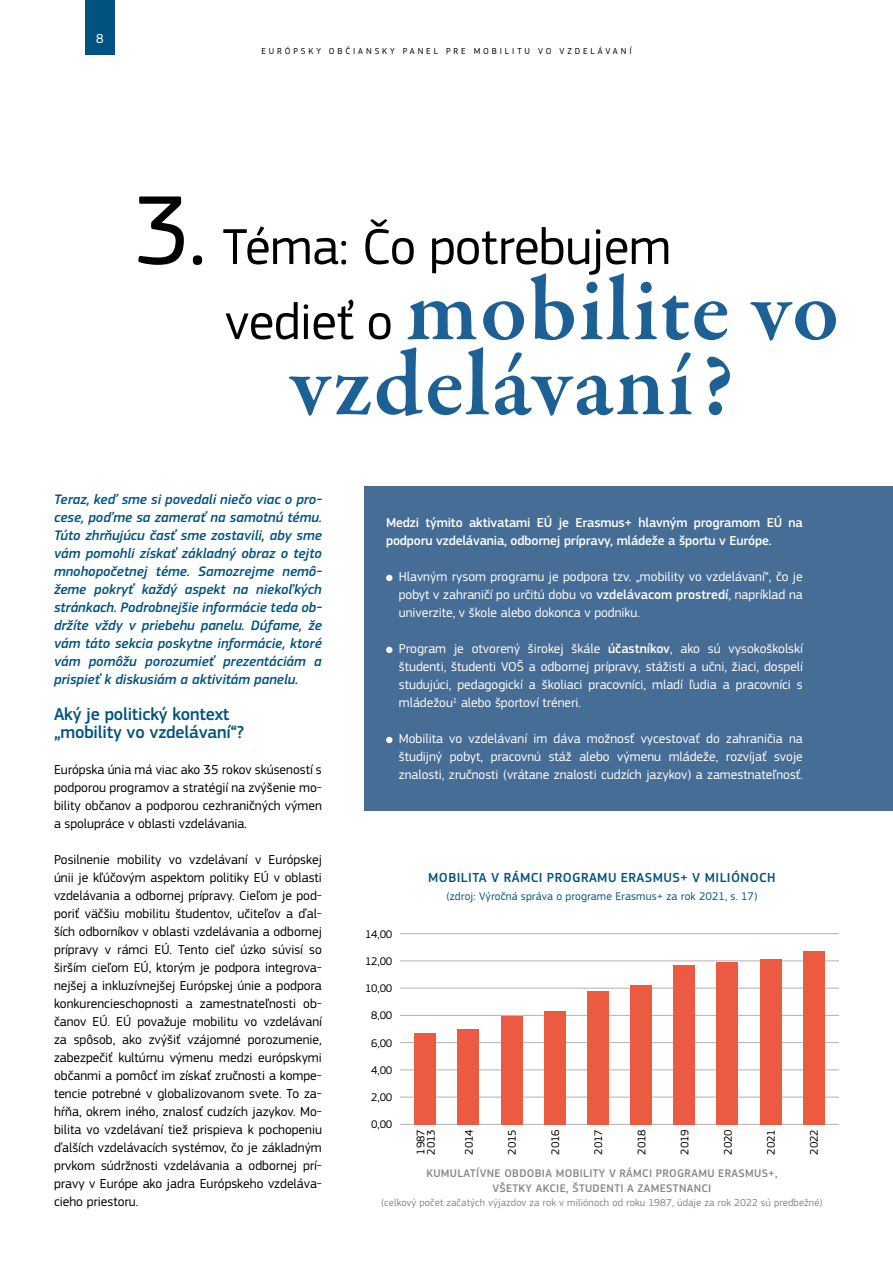
<style>
.page{position:relative;width:893px;height:1263px;background:#fff}
.page>*{position:absolute;margin:0;border:0;box-sizing:border-box;transform-origin:0 0}
.t1{font:600 94.5px "Garamond Premr Pro";letter-spacing:.02em;color:#1c6094}
.t2{font:600 93px "Garamond Premr Pro";letter-spacing:.02em;color:#1c6094}
.t3{font:52.5px "EC Square Sans Pro";letter-spacing:-.01em;color:#000}
.t4{font:500 18px/18px "EC Square Sans Pro";letter-spacing:-.01em;color:#005380}
.t5{font:italic 500 14.25px/18px "EC Square Sans Pro";color:#005380;text-align:justify}
.t6{font:500 13.65px "EC Square Sans Pro";letter-spacing:.03em;color:#005380}
.t7{font:13.5px/18px "EC Square Sans Pro";color:#000;text-align:justify}
.t8{font:13.5px/18px "EC Square Sans Pro";color:#fff;text-align:justify}
.t9{font:500 13.5px/18px "EC Square Sans Pro";letter-spacing:-.01em;color:#fff}
.t10{font:500 11.55px/14.4px "EC Square Sans Pro";letter-spacing:.03em;color:#878787;text-align:center}
.t11{font:11.55px/10.2px "EC Square Sans Pro";letter-spacing:-.01em;color:#000}
.t12{font:11.55px "EC Square Sans Pro";letter-spacing:.01em;color:#005380}
.t13{font:10.5px "EC Square Sans Pro";letter-spacing:.01em;color:#878787}
.t14{font:9px "EC Square Sans Pro";letter-spacing:.32em;color:#000}
.s1{font-size:102px}
.s2{font-family:"EC Square Sans Pro";font-weight:400;font-size:52.5px;color:#000}
.s3{font-weight:500}
</style>
<div class="page">
<div style="left:364px;top:486px;width:529px;height:324px;background:#466d96"></div>
<div style="left:85px;top:0;width:30px;height:54px;background:#005380"></div>
<svg style="left:386px;top:575px;width:6px;height:6px"></svg>
<svg style="left:386px;top:647px;width:6px;height:6px"></svg>
<svg style="left:386px;top:737px;width:6px;height:6px"></svg>
<hr style="left:400px;top:933px;width:439px;height:1px;background:#b3b2b2">
<hr style="left:400px;top:960px;width:439px;height:1px;background:#b3b2b2">
<hr style="left:400px;top:988px;width:439px;height:1px;background:#b3b2b2">
<hr style="left:400px;top:1015px;width:439px;height:1px;background:#b3b2b2">
<hr style="left:400px;top:1042px;width:439px;height:1px;background:#b3b2b2">
<hr style="left:400px;top:1069px;width:439px;height:1px;background:#b3b2b2">
<hr style="left:400px;top:1097px;width:439px;height:1px;background:#b3b2b2">
<hr style="left:400px;top:1124px;width:439px;height:1px;background:#b3b2b2">
<div style="left:414px;top:1033px;width:22px;height:92px;background:#eb5a41"></div>
<div style="left:803px;top:951px;width:21px;height:174px;background:#eb5a41"></div>
<div style="left:458px;top:1029px;width:21px;height:96px;background:#eb5a41"></div>
<div style="left:501px;top:1016px;width:21px;height:109px;background:#eb5a41"></div>
<div style="left:544px;top:1011px;width:22px;height:114px;background:#eb5a41"></div>
<div style="left:587px;top:991px;width:22px;height:134px;background:#eb5a41"></div>
<div style="left:630px;top:985px;width:22px;height:140px;background:#eb5a41"></div>
<div style="left:673px;top:965px;width:22px;height:160px;background:#eb5a41"></div>
<div style="left:716px;top:962px;width:22px;height:163px;background:#eb5a41"></div>
<div style="left:760px;top:959px;width:21px;height:166px;background:#eb5a41"></div>
<p class="t8" style="left:96px;top:29px;width:9px">8</p>
<p class="t14" style="left:261px;top:46px;width:372px">EURÓPSKY OBČIANSKY PANEL PRE MOBILITU VO VZDELÁVANÍ</p>
<h3 class="t3" style="left:133px;top:216px;width:539px"><span class="s1">3.</span> Téma: Čo potrebujem</h3>
<h2 class="t2" style="left:225px;top:254px;width:616px"><span class="s2">vedieť o</span> mobilite vo</h2>
<h1 class="t1" style="left:290px;top:327px;width:445px">vzdelávaní?</h1>
<p class="t5" style="left:54px;top:491px;width:269px">Teraz, keď sme si povedali niečo viac o pro&shy;cese, poďme sa zamerať na samotnú tému.<br>Túto zhrňujúcu časť sme zostavili, aby sme vám pomohli získať základný obraz o tejto mnohopočetnej téme. Samozrejme nemô&shy;žeme pokryť každý aspekt na niekoľkých stránkach. Podrobnejšie informácie teda ob&shy;držíte vždy v priebehu panelu. Dúfame, že vám táto sekcia poskytne informácie, ktoré vám pomôžu porozumieť prezentáciám a prispieť k diskusiám a aktivitám panelu.</p>
<h3 class="t4" style="left:54px;top:705px;width:192px">Aký je politický kontext „mobility vo vzdelávaní“?</h3>
<p class="t7" style="left:54px;top:761px;width:269px">Európska únia má viac ako 35 rokov skúseností s podporou programov a stratégií na zvýšenie mo&shy;bility občanov a podporou cezhraničných výmen a spolupráce v oblasti vzdelávania.</p>
<p class="t7" style="left:54px;top:851px;width:269px">Posilnenie mobility vo vzdelávaní v Európskej únii je kľúčovým aspektom politiky EÚ v oblasti vzdelávania a odbornej prípravy. Cieľom je pod&shy;poriť väčšiu mobilitu študentov, učiteľov a ďal&shy;ších odborníkov v oblasti vzdelávania a odbornej prípravy v rámci EÚ. Tento cieľ úzko súvisí so širším cieľom EÚ, ktorým je podpora integrova&shy;nejšej a inkluzívnejšej Európskej únie a podpora konkurencieschopnosti a zamestnateľnosti ob&shy;čanov EÚ. EÚ považuje mobilitu vo vzdelávaní za spôsob, ako zvýšiť vzájomné porozumenie, zabezpečiť kultúrnu výmenu medzi európskymi občanmi a pomôcť im získať zručnosti a kompe&shy;tencie potrebné v globalizovanom svete. To za&shy;hŕňa, okrem iného, znalosť cudzích jazykov. Mo&shy;bilita vo vzdelávaní tiež prispieva k pochopeniu ďalších vzdelávacích systémov, čo je základným prvkom súdržnosti vzdelávania a odbornej prí&shy;pravy v Európe ako jadra Európskeho vzdeláva&shy;cieho priestoru.</p>
<p class="t9" style="left:386px;top:514px;width:418px">Medzi týmito aktivatami EÚ je Erasmus+ hlavným programom EÚ na podporu vzdelávania, odbornej prípravy, mládeže a športu v Európe.</p>
<p class="t8" style="left:399px;top:568px;width:405px">Hlavným rysom programu je podpora tzv. „mobility vo vzdelávaní“, čo je pobyt v zahraničí po určitú dobu vo <span class="s3">vzdelávacom prostredí</span>, napríklad na univerzite, v škole alebo dokonca v podniku.</p>
<p class="t8" style="left:399px;top:640px;width:405px">Program je otvorený širokej škále <span class="s3">účastníkov</span>, ako sú vysokoškolskí študenti, študenti VOŠ a odbornej prípravy, stážisti a učni, žiaci, dospelí studujúci, pedagogickí a školiaci pracovníci, mladí ľudia a pracovníci s mládežou<sup>1</sup> alebo športoví tréneri.</p>
<p class="t8" style="left:399px;top:730px;width:405px">Mobilita vo vzdelávaní im dáva možnosť vycestovať do zahraničia na študijný pobyt, pracovnú stáž alebo výmenu mládeže, rozvíjať svoje znalosti, zručnosti (vrátane znalosti cudzích jazykov) a zamestnateľnosť.</p>
<p class="t11" style="left:365px;top:929px;width:29px">14,00</p>
<p class="t11" style="left:365px;top:956px;width:29px">12,00</p>
<p class="t11" style="left:365px;top:983px;width:29px">10,00</p>
<p class="t11" style="left:371px;top:1010px;width:23px">8,00</p>
<p class="t11" style="left:371px;top:1038px;width:23px">6,00</p>
<p class="t11" style="left:371px;top:1065px;width:23px">4,00</p>
<p class="t11" style="left:371px;top:1092px;width:23px">2,00</p>
<p class="t11" style="left:371px;top:1119px;width:23px">0,00</p>
<p class="t6" style="left:428px;top:870px;width:349px">MOBILITA V RÁMCI PROGRAMU ERASMUS+ V MILIÓNOCH</p>
<p class="t12" style="left:446px;top:889px;width:313px">(zdroj: Výročná správa o programe Erasmus+ za rok 2021, s. 17)</p>
<p class="t11" style="left:416px;top:1155px;width:27px;rotate:-90deg">1987<br>2013</p>
<p class="t11" style="left:464px;top:1155px;width:27px;rotate:-90deg">2014</p>
<p class="t11" style="left:507px;top:1155px;width:27px;rotate:-90deg">2015</p>
<p class="t11" style="left:550px;top:1155px;width:27px;rotate:-90deg">2016</p>
<p class="t11" style="left:593px;top:1155px;width:27px;rotate:-90deg">2017</p>
<p class="t11" style="left:636px;top:1155px;width:27px;rotate:-90deg">2018</p>
<p class="t11" style="left:680px;top:1155px;width:27px;rotate:-90deg">2019</p>
<p class="t11" style="left:723px;top:1155px;width:27px;rotate:-90deg">2020</p>
<p class="t11" style="left:766px;top:1155px;width:27px;rotate:-90deg">2021</p>
<p class="t11" style="left:809px;top:1155px;width:27px;rotate:-90deg">2022</p>
<p class="t10" style="left:426px;top:1167px;width:353px">KUMULATÍVNE OBDOBIA MOBILITY V RÁMCI PROGRAMU ERASMUS+,<br>VŠETKY AKCIE, ŠTUDENTI A ZAMESTNANCI</p>
<p class="t13" style="left:381px;top:1196px;width:443px">(celkový počet začatých výjazdov za rok v miliónoch od roku 1987, údaje za rok 2022 sú predbežné)</p>
</div>
